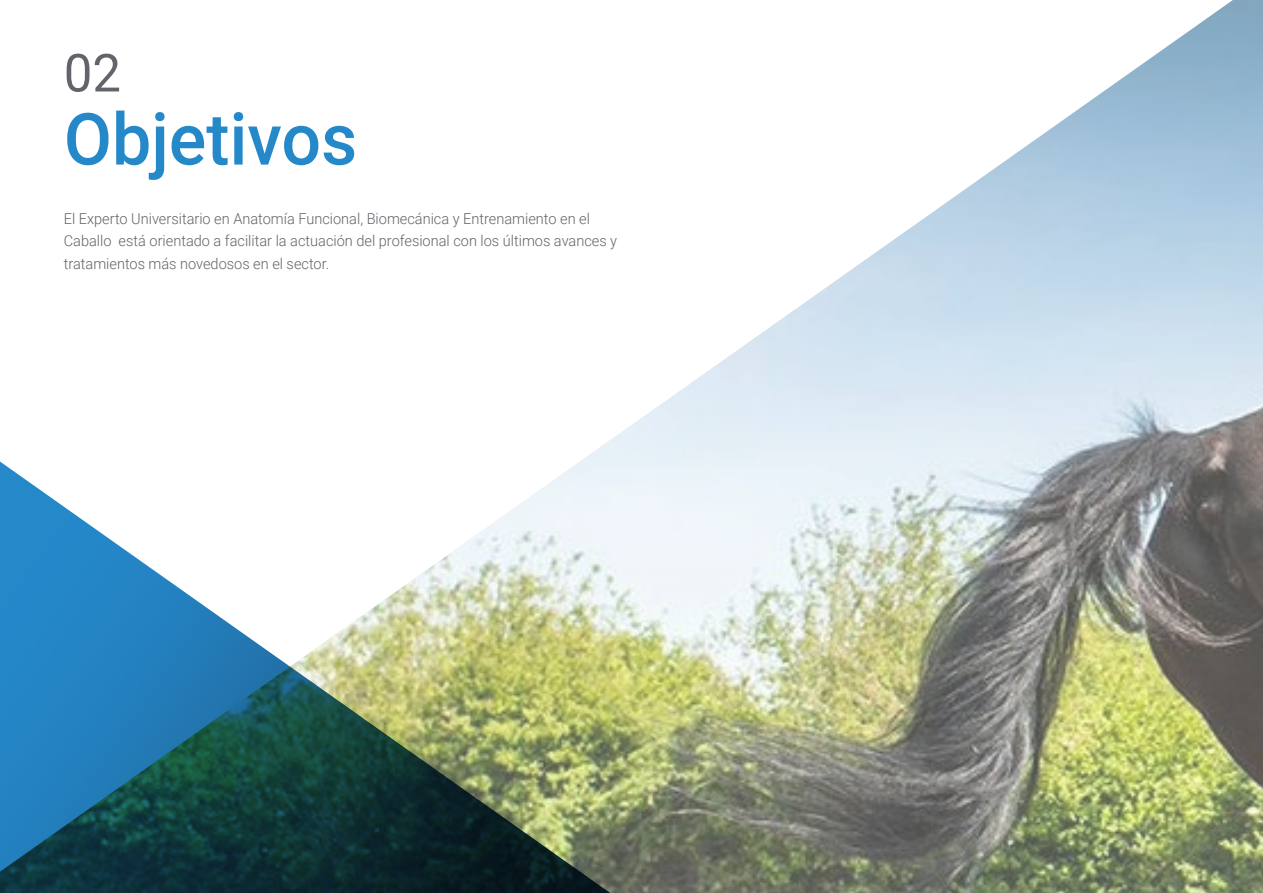
<style>
.page{position:relative;width:1263px;height:893px;background:#fff}
.page>*{position:absolute;margin:0;border:0;box-sizing:border-box;transform-origin:0 0}
.t1{font:500 72px "Roboto";color:#2488c9}
.t2{font:52.5px "Roboto";color:#61646a}
.t3{font:300 15px/22.5px "Roboto";color:#61646a}
</style>
<div class="page">
<img style="left:602px;top:0;width:661px;height:893px">
<svg style="left:0;top:446px;width:640px;height:447px"></svg>
<h2 class="t2" style="left:64px;top:36px;width:59px">02</h2>
<h1 class="t1" style="left:64px;top:89px;width:295px">Objetivos</h1>
<p class="t3" style="left:64px;top:207px;width:555px">El Experto Universitario en Anatomía Funcional, Biomecánica y Entrenamiento en el<br>Caballo está orientado a facilitar la actuación del profesional con los últimos avances y tratamientos más novedosos en el sector.</p>
</div>
